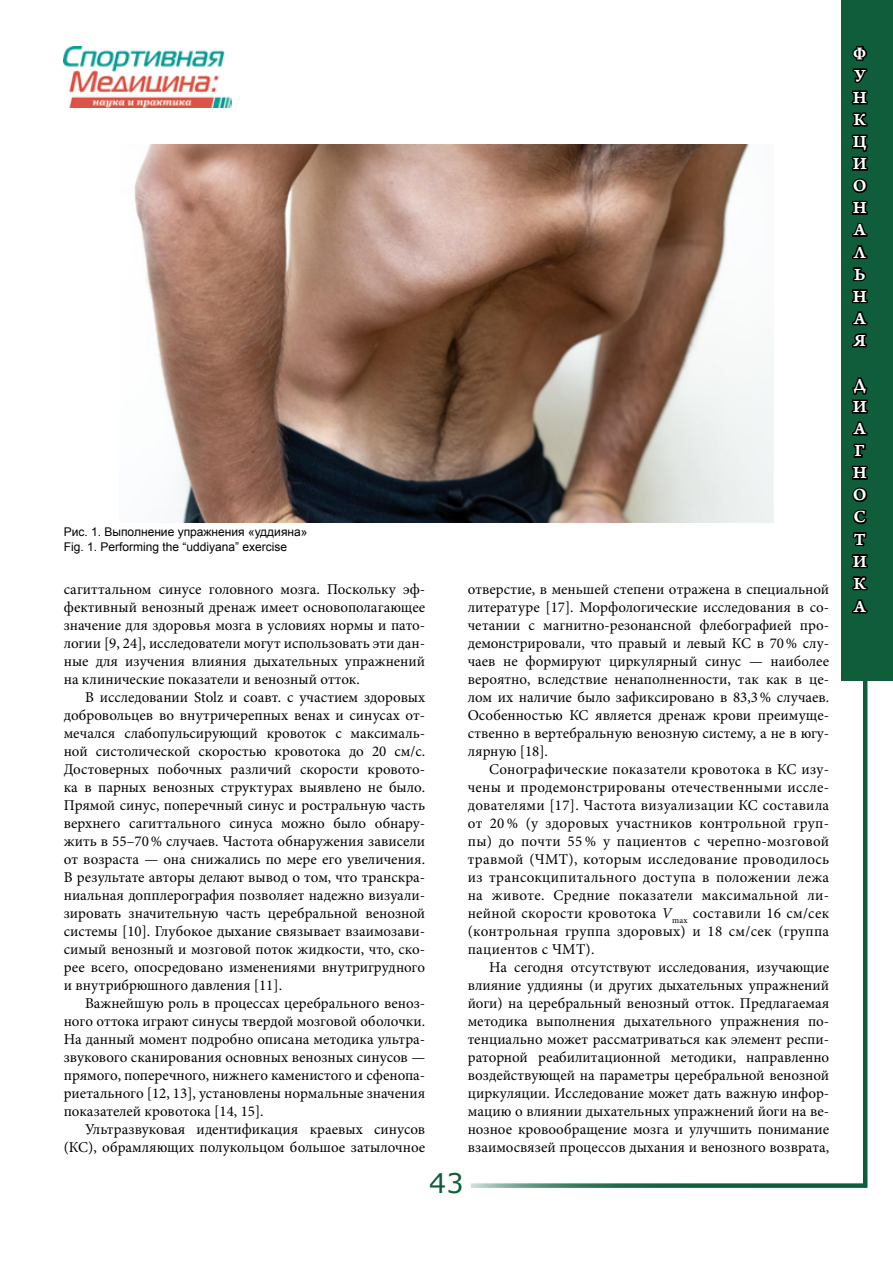
<style>
.page{position:relative;width:893px;height:1263px;background:#fff}
.page>*{position:absolute;margin:0;border:0;box-sizing:border-box;transform-origin:0 0}
.t1{font:27px "Verdana";color:#0f5d3b}
.t2{font:18px/22px "Arno Pro Smbd Caption";color:#fff;text-align:justify}
.osn-text{font:15px/18px "Minion Pro";color:#000;text-align:justify}
.Подрисуночная_подпис{font:12px "Arial";color:#000}
.s1{font-style:italic}
</style>
<div class="page">
<hr style="left:863px;top:111px;width:4px;height:1076px;background:#0f5d3b">
<svg style="left:471px;top:1183px;width:396px;height:5px;background:#448066"></svg>
<img style="left:64px;top:47px;width:168px;height:60px">
<div style="left:841px;top:0;width:52px;height:680px;background:#0f5d3b"></div>
<svg style="left:851px;top:46px;width:17px;height:302px"></svg>
<svg style="left:851px;top:377px;width:17px;height:237px"></svg>
<img style="left:134px;top:144px;width:640px;height:378px">
<p class="Подрисуночная_подпис" style="left:64px;top:524px;width:245px">Рис. 1. Выполнение упражнения «уддияна»</p>
<p class="Подрисуночная_подпис" style="left:64px;top:538px;width:225px">Fig. 1. Performing the “uddiyana” exercise</p>
<p class="osn-text" style="left:64px;top:580px;width:363px">сагиттальном синусе головного мозга. Поскольку эф&shy;фективный венозный дренаж имеет основополагающее значение для здоровья мозга в условиях нормы и пато&shy;логии [9, 24], исследователи могут использовать эти дан&shy;ные для изучения влияния дыхательных упражнений на клинические показатели и венозный отток.</p>
<p class="osn-text" style="left:64px;top:688px;width:363px;text-indent:21px">В исследовании Stolz и соавт. с участием здоровых добровольцев во внутричерепных венах и синусах от&shy;мечался слабопульсирующий кровоток с максималь&shy;ной систолической скоростью кровотока до 20 см/с.<br>Достоверных побочных различий скорости кровото&shy;ка в парных венозных структурах выявлено не было.<br>Прямой синус, поперечный синус и ростральную часть верхнего сагиттального синуса можно было обнару&shy;жить в 55–70% случаев. Частота обнаружения зависели от возраста — она снижались по мере его увеличения.<br>В результате авторы делают вывод о том, что транскра&shy;ниальная допплерография позволяет надежно визуали&shy;зировать значительную часть церебральной венозной системы [10]. Глубокое дыхание связывает взаимозави&shy;симый венозный и мозговой поток жидкости, что, ско&shy;рее всего, опосредовано изменениями внутригрудного и внутрибрюшного давления [11].</p>
<p class="osn-text" style="left:64px;top:994px;width:363px;text-indent:21px">Важнейшую роль в процессах церебрального веноз&shy;ного оттока играют синусы твердой мозговой оболочки.<br>На данный момент подробно описана методика ультра&shy;звукового сканирования основных венозных синусов — прямого, поперечного, нижнего каменистого и сфенопа&shy;риетального [12, 13], установлены нормальные значения показателей кровотока [14, 15].</p>
<p class="osn-text" style="left:64px;top:1120px;width:363px;text-align:right">Ультразвуковая идентификация краевых синусов (КС), обрамляющих полукольцом большое затылочное</p>
<p class="osn-text" style="left:468px;top:580px;width:363px">отверстие, в меньшей степени отражена в специальной литературе [17]. Морфологические исследования в со&shy;четании с магнитно-резонансной флебографией про&shy;демонстрировали, что правый и левый КС в 70% слу&shy;чаев не формируют циркулярный синус — наиболее вероятно, вследствие ненаполненности, так как в це&shy;лом их наличие было зафиксировано в 83,3% случаев.<br>Особенностью КС является дренаж крови преимуще&shy;ственно в вертебральную венозную систему, а не в югу&shy;лярную [18].</p>
<p class="osn-text" style="left:468px;top:760px;width:363px;text-indent:21px">Сонографические показатели кровотока в КС изу&shy;чены и продемонстрированы отечественными иссле&shy;дователями [17]. Частота визуализации КС составила от 20 % (у здоровых участников контрольной груп&shy;пы) до почти 55 % у пациентов с черепно-мозговой травмой (ЧМТ), которым исследование проводилось из трансокципитального доступа в положении лежа на животе. Средние показатели максимальной ли&shy;нейной скорости кровотока <span class="s1">V</span><sub>max</sub> составили 16 см/сек (контрольная группа здоровых) и 18 см/сек (группа пациентов с ЧМТ).</p>
<p class="osn-text" style="left:468px;top:958px;width:363px;text-indent:21px">На сегодня отсутствуют исследования, изучающие влияние уддияны (и других дыхательных упражнений йоги) на церебральный венозный отток. Предлагаемая методика выполнения дыхательного упражнения по&shy;тенциально может рассматриваться как элемент респи&shy;раторной реабилитационной методики, направленно воздействующей на параметры церебральной венозной циркуляции. Исследование может дать важную инфор&shy;мацию о влиянии дыхательных упражнений йоги на ве&shy;нозное кровообращение мозга и улучшить понимание взаимосвязей процессов дыхания и венозного возврата,</p>
<h1 class="t1" style="left:429px;top:1165px;width:36px">43</h1>
<p class="t2" style="left:853px;top:43px;width:16px">Ф У Н К Ц И О Н А Л Ь Н А Я</p>
<p class="t2" style="left:853px;top:374px;width:16px">Д И А Г Н О С Т И К А</p>
</div>
